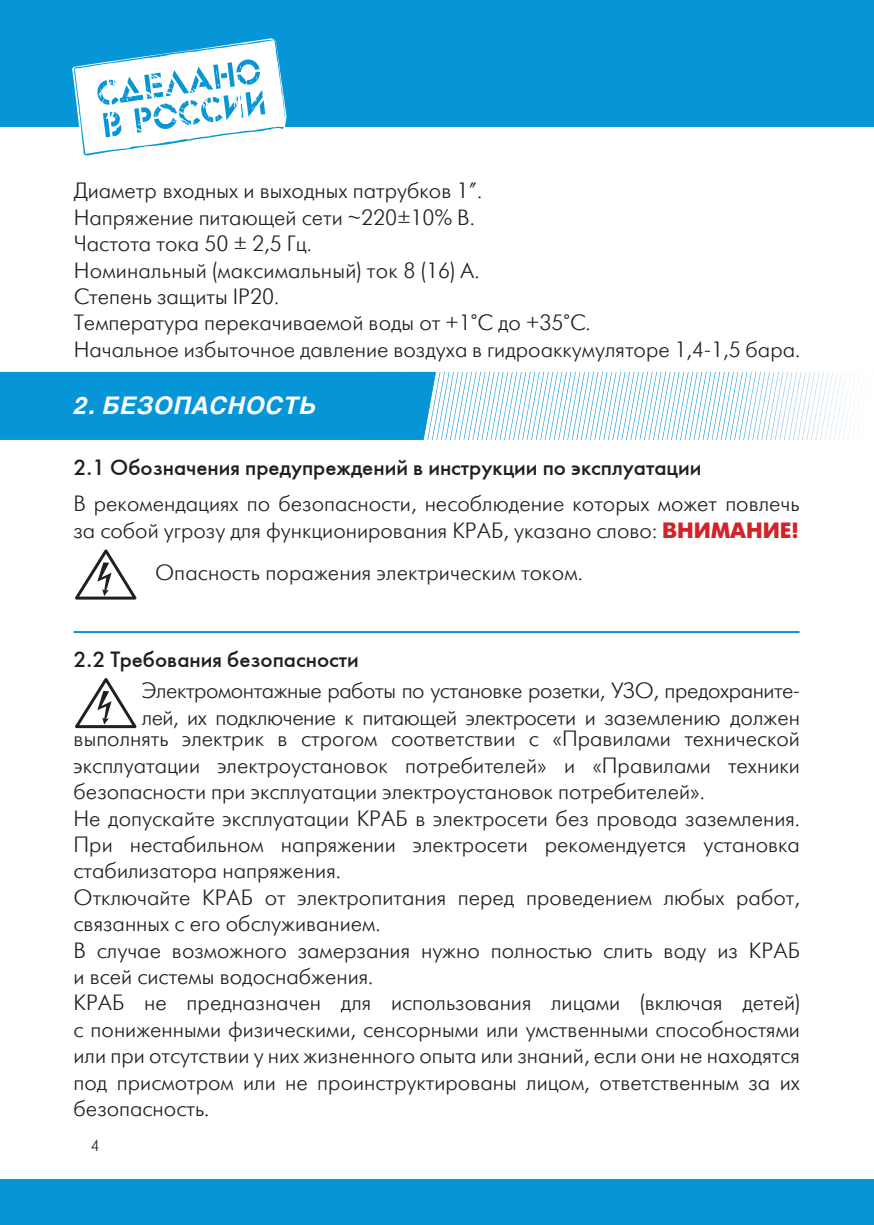
<style>
.page{position:relative;width:874px;height:1225px;background:#fff}
.page>*{position:absolute;margin:0;border:0;box-sizing:border-box;transform-origin:0 0}
.t1{font:italic 700 24px "Helios";letter-spacing:.03em;color:#fff}
.t2{font:22px/26.4px "Futuris Light C";color:#231f20}
.t3{font:22px/26.4px "Futuris Light C";letter-spacing:-.02em;color:#231f20}
.t4{font:22px "Futuris C";color:#231f20}
.t5{font:16px "Futuris Light C";color:#231f20}
.s1{font-family:"Futuris C";font-weight:700;color:#d1232a}
</style>
<div class="page">
<div style="left:0;top:0;width:873px;height:127px;background:#0696d7"></div>
<svg style="left:72px;top:38px;width:215px;height:118px"></svg>
<div style="left:0;top:1179px;width:873px;height:46px;background:#0696d7"></div>
<svg style="left:504px;top:372px;width:354px;height:68px"></svg>
<div style="left:0;top:372px;width:435px;height:68px;background:#0696d7"></div>
<svg style="left:75px;top:549px;width:62px;height:51px"></svg>
<svg style="left:75px;top:678px;width:62px;height:51px"></svg>
<hr style="left:74px;top:631px;width:725px;height:2px;background:#0696d7">
<p class="t2" style="left:74px;top:178px;width:409px">Диаметр входных и выходных патрубков 1”.</p>
<p class="t2" style="left:74px;top:205px;width:402px">Напряжение питающей сети ~220±10% В.</p>
<p class="t2" style="left:74px;top:231px;width:239px">Частота тока 50 ± 2,5 Гц.</p>
<p class="t2" style="left:74px;top:257px;width:407px">Номинальный (максимальный) ток 8 (16) А.</p>
<p class="t2" style="left:74px;top:284px;width:207px">Степень защиты IP20.</p>
<p class="t2" style="left:74px;top:310px;width:518px">Температура перекачиваемой воды от +1°С до +35°С.</p>
<p class="t2" style="left:74px;top:337px;width:727px">Начальное избыточное давление воздуха в гидроаккумуляторе 1,4-1,5 бара.</p>
<p class="t1" style="left:74px;top:391px;width:244px">2. БЕЗОПАСНОСТЬ</p>
<p class="t4" style="left:73px;top:454px;width:629px">2.1 Обозначения предупреждений в инструкции по эксплуатации</p>
<p class="t2" style="left:73px;top:491px;width:727px">В рекомендациях по безопасности, несоблюдение которых может повлечь за собой угрозу для функционирования КРАБ, указано слово: <span class="s1">ВНИМАНИЕ!</span></p>
<p class="t2" style="left:155px;top:559px;width:429px">Опасность поражения электрическим током.</p>
<p class="t4" style="left:74px;top:646px;width:286px">2.2 Требования безопасности</p>
<p class="t3" style="left:142px;top:678px;width:659px">Электромонтажные работы по установке розетки, УЗО, предохраните&shy;лей, их подключение к питающей электросети и заземлению должен</p>
<p class="t2" style="left:73px;top:726px;width:727px;text-align:justify">выполнять электрик в строгом соответствии с «Правилами технической эксплуатации электроустановок потребителей» и «Правилами техники безопасности при эксплуатации электроустановок потребителей».</p>
<p class="t2" style="left:73px;top:805px;width:727px;text-align:justify">Не допускайте эксплуатации КРАБ в электросети без провода заземления.<br>При нестабильном напряжении электросети рекомендуется установка стабилизатора напряжения.</p>
<p class="t2" style="left:73px;top:884px;width:727px">Отключайте КРАБ от электропитания перед проведением любых работ, связанных с его обслуживанием.</p>
<p class="t2" style="left:73px;top:937px;width:727px">В случае возможного замерзания нужно полностью слить воду из КРАБ и всей системы водоснабжения.</p>
<p class="t2" style="left:73px;top:990px;width:727px;text-align:justify">КРАБ не предназначен для использования лицами (включая детей) с пониженными физическими, сенсорными или умственными способностями или при отсутствии у них жизненного опыта или знаний, если они не находятся под присмотром или не проинструктированы лицом, ответственным за их безопасность.</p>
<p class="t5" style="left:91px;top:1137px;width:10px">4</p>
</div>
